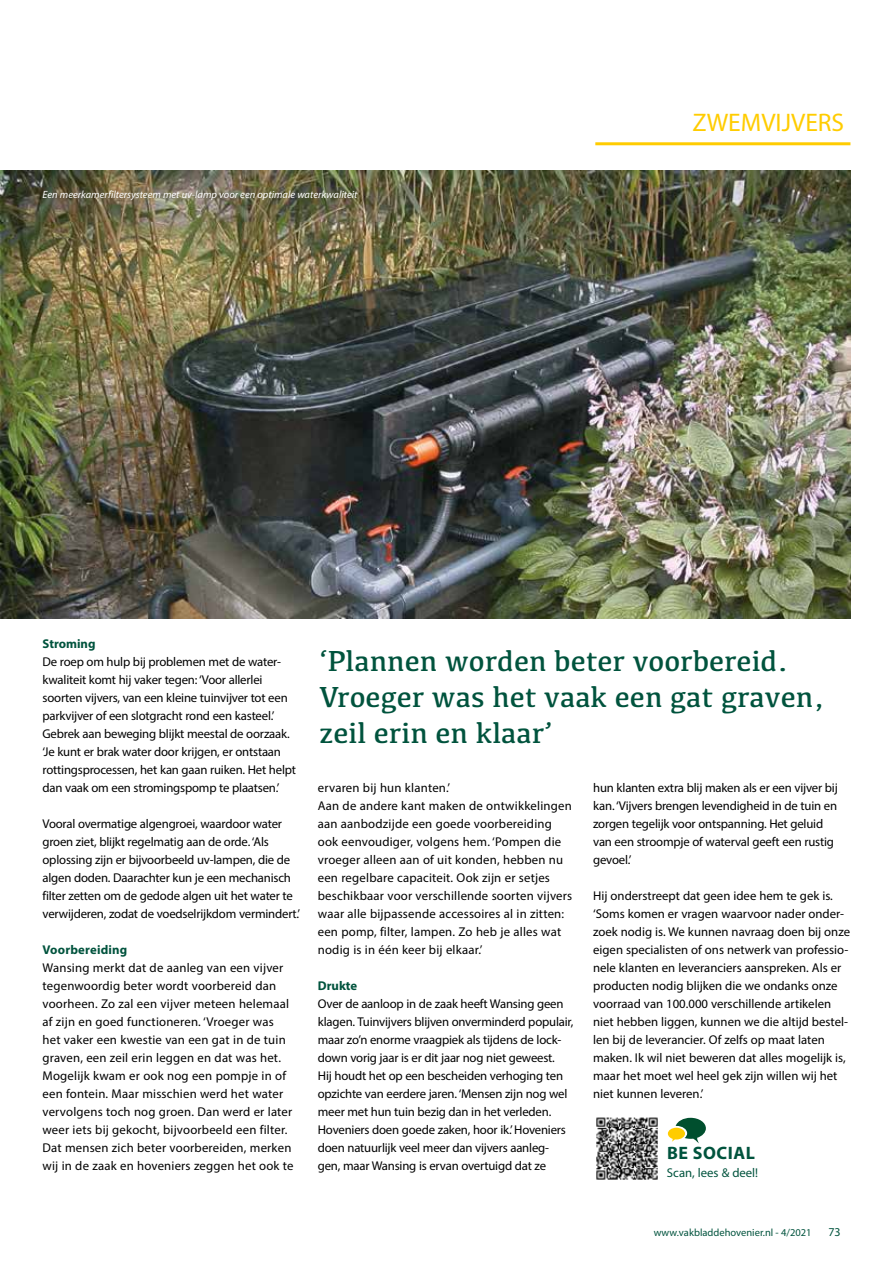
<style>
.page{position:relative;width:893px;height:1263px;background:#fff}
.page>*{position:absolute;margin:0;border:0;box-sizing:border-box;transform-origin:0 0}
.t1{font:30px/36px "Kefa";color:#00533d}
.t2{font:25.5px "Myriad Pro";color:#fc0}
.t3{font:700 18px "Myriad Pro";letter-spacing:.03em;color:#00533d}
.t4{font:12.75px/18px "Myriad Pro";color:#000}
.t5{font:700 12.75px "Myriad Pro";color:#00533d}
.t6{font:12.75px "Myriad Pro";color:#00533d}
.t7{font:12px "Myriad Pro";color:#00533d}
.t8{font:italic 10.5px "Myriad Pro";color:#fff}
.t9{font:10.5px "Myriad Pro";color:#00533d}
</style>
<div class="page">
<hr style="left:595px;top:142px;width:255px;height:3px;background:#fc0">
<img style="left:0;top:170px;width:851px;height:449px">
<svg style="left:668px;top:1118px;width:38px;height:25px"></svg>
<img style="left:596px;top:1117px;width:62px;height:62px">
<p class="t8" style="left:43px;top:188px;width:317px">Een meerkamerfiltersysteem met uv-lamp voor een optimale waterkwaliteit</p>
<h2 class="t2" style="left:693px;top:107px;width:153px">ZWEMVIJVERS</h2>
<p class="t5" style="left:43px;top:635px;width:54px">Stroming</p>
<p class="t4" style="left:43px;top:653px;width:255px">De roep om hulp bij problemen met de water&shy;kwaliteit komt hij vaker tegen: ‘Voor allerlei soorten vijvers, van een kleine tuinvijver tot een parkvijver of een slotgracht rond een kasteel.’ Gebrek aan beweging blijkt meestal de oorzaak. ‘Je kunt er brak water door krijgen, er ontstaan rottingsprocessen, het kan gaan ruiken. Het helpt dan vaak om een stromingspomp te plaatsen.’</p>
<p class="t4" style="left:43px;top:815px;width:259px">Vooral overmatige algengroei, waardoor water groen ziet, blijkt regelmatig aan de orde. ‘Als oplossing zijn er bijvoorbeeld uv-lampen, die de algen doden. Daarachter kun je een mechanisch filter zetten om de gedode algen uit het water te verwijderen, zodat de voedselrijkdom vermindert.’</p>
<p class="t5" style="left:43px;top:941px;width:86px">Voorbereiding</p>
<p class="t4" style="left:43px;top:959px;width:253px">Wansing merkt dat de aanleg van een vijver tegenwoordig beter wordt voorbereid dan voorheen. Zo zal een vijver meteen helemaal af zijn en goed functioneren. ‘Vroeger was het vaker een kwestie van een gat in de tuin graven, een zeil erin leggen en dat was het.<br>Mogelijk kwam er ook nog een pompje in of een fontein. Maar misschien werd het water vervolgens toch nog groen. Dan werd er later weer iets bij gekocht, bijvoorbeeld een filter.<br>Dat mensen zich beter voorbereiden, merken wij in de zaak en hoveniers zeggen het ook te</p>
<h1 class="t1" style="left:319px;top:642px;width:507px">‘Plannen worden beter voorbereid.<br>Vroeger was het vaak een gat graven, zeil erin en klaar’</h1>
<p class="t4" style="left:318px;top:779px;width:256px">ervaren bij hun klanten.’<br>Aan de andere kant maken de ontwikkelingen aan aanbodzijde een goede voorbereiding ook eenvoudiger, volgens hem. ‘Pompen die vroeger alleen aan of uit konden, hebben nu een regelbare capaciteit. Ook zijn er setjes beschikbaar voor verschillende soorten vijvers waar alle bijpassende accessoires al in zitten: een pomp, filter, lampen. Zo heb je alles wat nodig is in één keer bij elkaar.’</p>
<p class="t5" style="left:318px;top:978px;width:41px">Drukte</p>
<p class="t4" style="left:318px;top:995px;width:257px">Over de aanloop in de zaak heeft Wansing geen klagen. Tuinvijvers blijven onverminderd populair, maar zo’n enorme vraagpiek als tijdens de lock&shy;down vorig jaar is er dit jaar nog niet geweest.<br>Hij houdt het op een bescheiden verhoging ten opzichte van eerdere jaren. ‘Mensen zijn nog wel meer met hun tuin bezig dan in het verleden.<br>Hoveniers doen goede zaken, hoor ik.’ Hoveniers doen natuurlijk veel meer dan vijvers aanleg&shy;gen, maar Wansing is ervan overtuigd dat ze</p>
<p class="t4" style="left:593px;top:779px;width:246px">hun klanten extra blij maken als er een vijver bij kan. ‘Vijvers brengen levendigheid in de tuin en zorgen tegelijk voor ontspanning. Het geluid van een stroompje of waterval geeft een rustig gevoel.’</p>
<p class="t4" style="left:593px;top:887px;width:258px">Hij onderstreept dat geen idee hem te gek is. ‘Soms komen er vragen waarvoor nader onder&shy;zoek nodig is. We kunnen navraag doen bij onze eigen specialisten of ons netwerk van professio&shy;nele klanten en leveranciers aanspreken. Als er producten nodig blijken die we ondanks onze voorraad van 100.000 verschillende artikelen niet hebben liggen, kunnen we die altijd bestel&shy;len bij de leverancier. Of zelfs op maat laten maken. Ik wil niet beweren dat alles mogelijk is, maar het moet wel heel gek zijn willen wij het niet kunnen leveren.’</p>
<h3 class="t3" style="left:667px;top:1141px;width:89px">BE SOCIAL</h3>
<p class="t6" style="left:667px;top:1165px;width:93px">Scan, lees &amp; deel!</p>
<p class="t9" style="left:654px;top:1226px;width:159px">www.vakbladdehovenier.nl - 4/2021</p>
<p class="t7" style="left:828px;top:1224px;width:14px">73</p>
</div>
